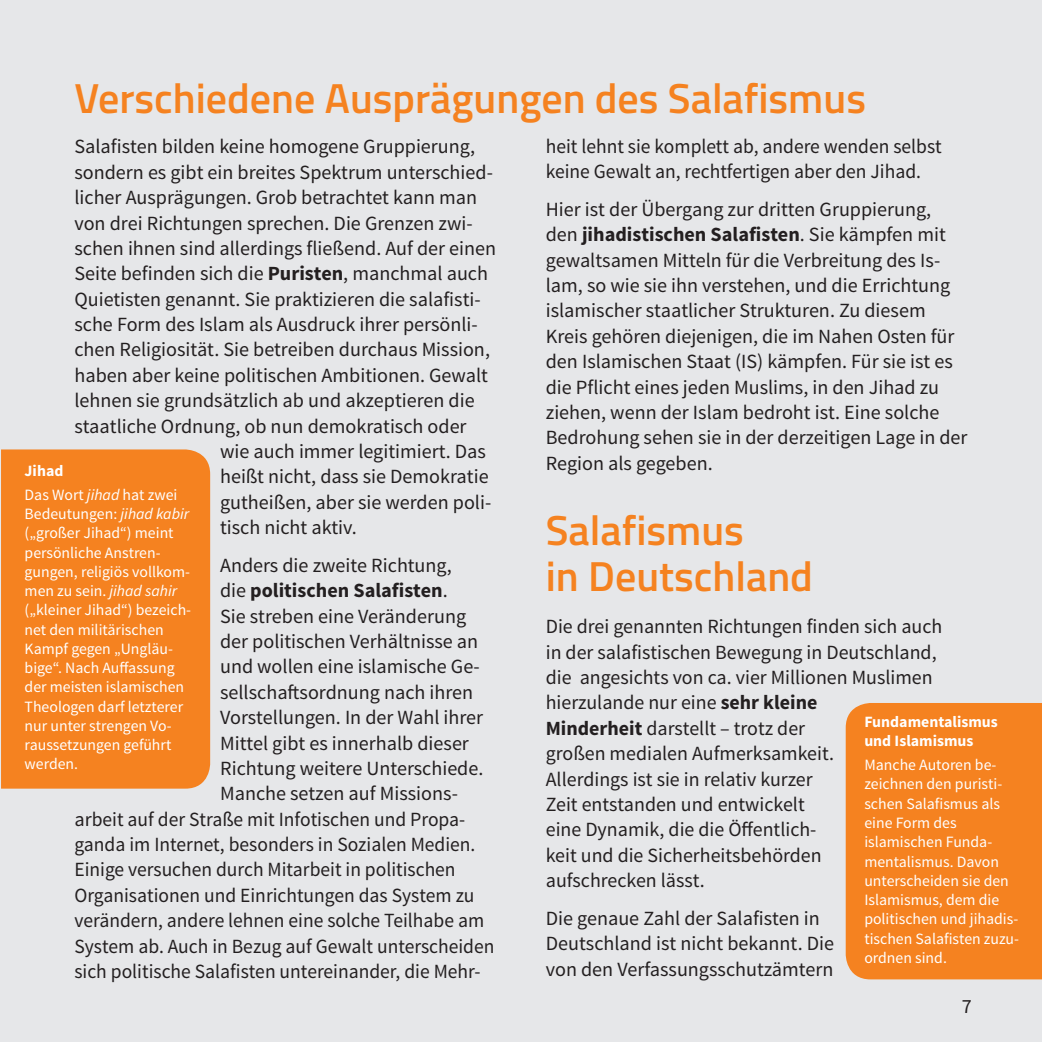
<style>
.page{position:relative;width:1042px;height:1042px;background:#e6e7e9}
.page>*{position:absolute;margin:0;border:0;box-sizing:border-box;transform-origin:0 0}
.t1{font:600 42px/45.5px "Titillium";color:#f58220}
.t2{font:20.12px/25.4px "Source Sans Pro";color:#231f20}
.t3{font:700 20.12px "Source Sans Pro";color:#231f20}
.t4{font:15.75px/19.2px "Source Sans Pro";color:#fff}
.t5{font:700 15.75px/19.2px "Source Sans Pro";color:#fff}
.s1{font-weight:700}
.s2{font-weight:400}
.s3{font-style:italic}
</style>
<div class="page">
<div style="left:1px;top:449px;width:209px;height:339px;background:#f58220"></div>
<div style="left:846px;top:703px;width:196px;height:276px;background:#f58220"></div>
<h1 class="t1" style="left:74px;top:74px;width:793px">Verschiedene Ausprägungen des Salafismus</h1>
<p class="t2" style="left:546px;top:134px;width:397px">heit lehnt sie komplett ab, andere wenden selbst keine Gewalt an, rechtfertigen aber den Jihad.</p>
<p class="t2" style="left:546px;top:197px;width:423px">Hier ist der Übergang zur dritten Gruppierung, den <span class="s1">jihadistischen Salafisten</span>. Sie kämpfen mit gewaltsamen Mitteln für die Verbreitung des Is&shy;lam, so wie sie ihn verstehen, und die Errichtung islamischer staatlicher Strukturen. Zu diesem Kreis gehören diejenigen, die im Nahen Osten für den Islamischen Staat (IS) kämpfen. Für sie ist es die Pflicht eines jeden Muslims, in den Jihad zu ziehen, wenn der Islam bedroht ist. Eine solche Bedrohung sehen sie in der derzeitigen Lage in der Region als gegeben.</p>
<p class="t2" style="left:74px;top:134px;width:402px">Salafisten bilden keine homogene Gruppierung,</p>
<p class="t2" style="left:74px;top:160px;width:420px">sondern es gibt ein breites Spektrum unterschied-</p>
<p class="t2" style="left:74px;top:185px;width:404px">licher Ausprägungen. Grob betrachtet kann man</p>
<p class="t2" style="left:74px;top:210px;width:400px">von drei Richtungen sprechen. Die Grenzen zwi-</p>
<p class="t2" style="left:74px;top:236px;width:423px">schen ihnen sind allerdings fließend. Auf der einen</p>
<p class="t2" style="left:74px;top:261px;width:415px">Seite befinden sich die <span class="s1">Puristen</span>, manchmal auch</p>
<p class="t2" style="left:74px;top:287px;width:408px">Quietisten genannt. Sie praktizieren die salafisti-</p>
<p class="t2" style="left:74px;top:312px;width:405px">sche Form des Islam als Ausdruck ihrer persönli-</p>
<p class="t2" style="left:74px;top:337px;width:417px">chen Religiosität. Sie betreiben durchaus Mission,</p>
<p class="t2" style="left:74px;top:363px;width:415px">haben aber keine politischen Ambitionen. Gewalt</p>
<p class="t2" style="left:74px;top:388px;width:402px">lehnen sie grundsätzlich ab und akzeptieren die</p>
<p class="t2" style="left:74px;top:413px;width:394px">staatliche Ordnung, ob nun demokratisch oder</p>
<p class="t2" style="left:220px;top:439px;width:267px">wie auch immer legitimiert. Das</p>
<p class="t2" style="left:220px;top:464px;width:270px">heißt nicht, dass sie Demokratie</p>
<p class="t2" style="left:220px;top:490px;width:273px">gutheißen, aber sie werden poli-</p>
<p class="t2" style="left:220px;top:515px;width:138px">tisch nicht aktiv.</p>
<p class="t2" style="left:220px;top:553px;width:233px">Anders die zweite Richtung,</p>
<p class="t3" style="left:220px;top:578px;width:229px"><span class="s2">die</span> politischen Salafisten<span class="s2">.</span></p>
<p class="t2" style="left:220px;top:604px;width:248px">Sie streben eine Veränderung</p>
<p class="t2" style="left:220px;top:629px;width:260px">der politischen Verhältnisse an</p>
<p class="t2" style="left:220px;top:654px;width:261px">und wollen eine islamische Ge-</p>
<p class="t2" style="left:220px;top:680px;width:255px">sellschaftsordnung nach ihren</p>
<p class="t2" style="left:220px;top:705px;width:265px">Vorstellungen. In der Wahl ihrer</p>
<p class="t2" style="left:220px;top:730px;width:250px">Mittel gibt es innerhalb dieser</p>
<p class="t2" style="left:220px;top:756px;width:265px">Richtung weitere Unterschiede.</p>
<p class="t2" style="left:220px;top:781px;width:239px">Manche setzen auf Missions-</p>
<p class="t2" style="left:74px;top:806px;width:392px">arbeit auf der Straße mit Infotischen und Propa-</p>
<p class="t2" style="left:74px;top:832px;width:402px">ganda im Internet, besonders in Sozialen Medien.</p>
<p class="t2" style="left:74px;top:857px;width:383px">Einige versuchen durch Mitarbeit in politischen</p>
<p class="t2" style="left:74px;top:883px;width:401px">Organisationen und Einrichtungen das System zu</p>
<p class="t2" style="left:74px;top:908px;width:411px">verändern, andere lehnen eine solche Teilhabe am</p>
<p class="t2" style="left:74px;top:933px;width:421px">System ab. Auch in Bezug auf Gewalt unterscheiden</p>
<p class="t2" style="left:74px;top:959px;width:408px">sich politische Salafisten untereinander, die Mehr-</p>
<p class="t4" style="left:25px;top:459px;width:154px;line-height:24.2px"><span class="s1">Jihad<br></span>Das Wort <span class="s3">jihad</span> hat zwei</p>
<p class="t4" style="left:25px;top:505px;width:168px">Bedeutungen: <span class="s3">jihad kabir </span>(„großer Jihad“) meint persönliche Anstren&shy;gungen, religiös vollkom&shy;men zu sein. <span class="s3">jihad sahir </span>(„kleiner Jihad“) bezeich&shy;net den militärischen<br>Kampf gegen „Ungläu&shy;bige“. Nach Auffassung der meisten islamischen<br>Theologen darf letzterer nur unter strengen Vo&shy;raussetzungen geführt werden.</p>
<h1 class="t1" style="left:546px;top:505px;width:269px">Salafismus<br>in Deutschland</h1>
<p class="t2" style="left:546px;top:614px;width:398px">Die drei genannten Richtungen finden sich auch in der salafistischen Bewegung in Deutschland, die angesichts von ca. vier Millionen Muslimen hierzulande nur eine <span class="s1">sehr kleine<br>Minderheit</span> darstellt – trotz der<br>großen medialen Aufmerksamkeit.<br>Allerdings ist sie in relativ kurzer<br>Zeit entstanden und entwickelt<br>eine Dynamik, die die Öffentlich-<br>keit und die Sicherheitsbehörden<br>aufschrecken lässt.</p>
<p class="t2" style="left:546px;top:906px;width:290px">Die genaue Zahl der Salafisten in<br>Deutschland ist nicht bekannt. Die von den Verfassungsschutzämtern</p>
<p class="t5" style="left:864px;top:712px;width:135px">Fundamentalismus und Islamismus</p>
<p class="t4" style="left:864px;top:755px;width:156px">Manche Autoren be&shy;zeichnen den puristi&shy;schen Salafismus als eine Form des islamischen Funda&shy;mentalismus. Davon unterscheiden sie den<br>Islamismus, dem die politischen und jihadis&shy;tischen Salafisten zuzu&shy;ordnen sind.</p>
<p class="t2" style="left:962px;top:994px;width:12px">7</p>
</div>
